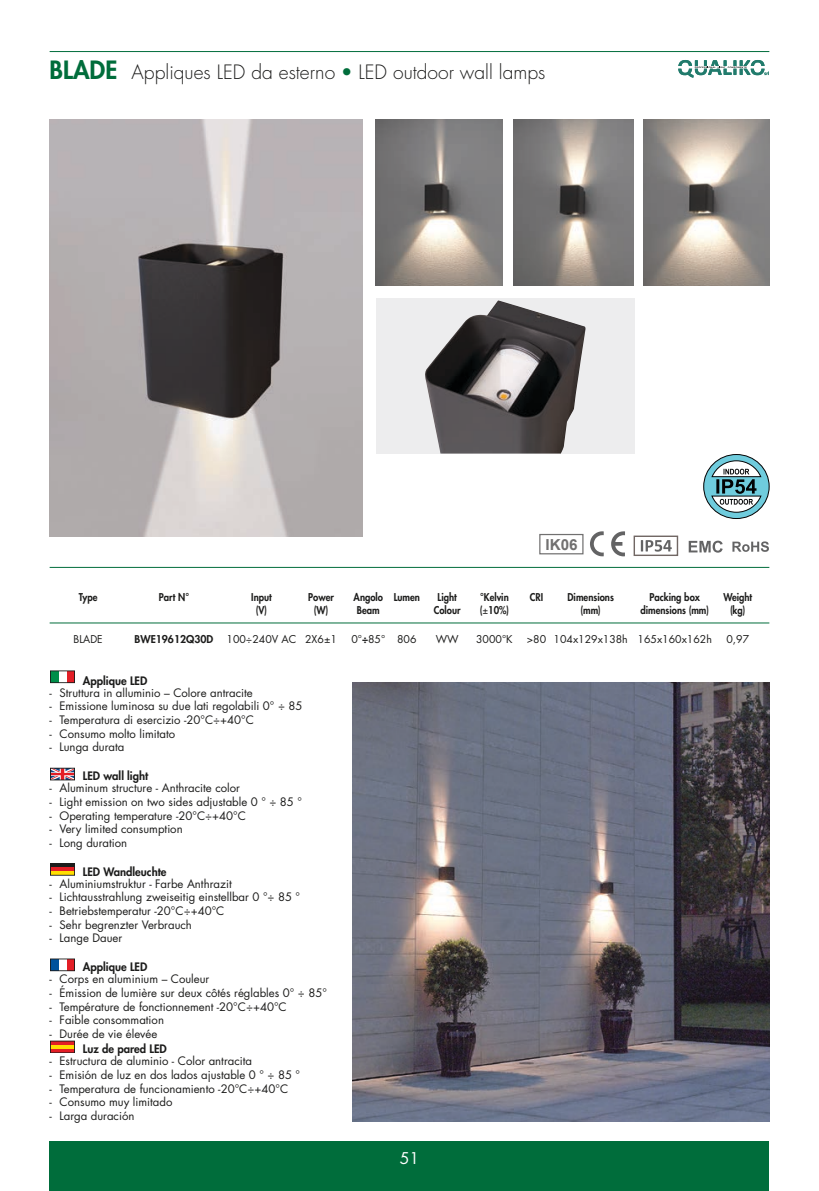
<style>
.page{position:relative;width:819px;height:1191px;background:#fff}
.page>*{position:absolute;margin:0;border:0;box-sizing:border-box;transform-origin:0 0}
.t1{font:300 19.25px "Futura";color:#1c1c1b}
.t2{font:15.75px "Futura";color:#fff}
.t3{font:700 15.22px "Arial";color:#717070}
.t4{font:11.38px "Futura";color:#1c1c1b}
.t5{font:800 11.38px "Futura";color:#1c1c1b}
.t6{font:800 10.5px "Futura";color:#1c1c1b;scale:.9 1}
.t7{font:10.5px "Futura";color:#1c1c1b}
.t8{font:800 10.5px "Futura";color:#1c1c1b}
.s1{font-weight:800;font-size:24.5px;color:#006d3b}
.s2{font-weight:400;color:#006d3b}
.s3{font-weight:400}
.s4{font-weight:800}
</style>
<div class="page">
<svg style="left:678px;top:60px;width:91px;height:18px"></svg>
<div style="left:50px;top:1141px;width:719px;height:50px;background:#006d3b"></div>
<hr style="left:50px;top:51px;width:719px;height:1px;background:#006d3b">
<svg style="left:590px;top:531px;width:13px;height:25px"></svg>
<svg style="left:611px;top:531px;width:14px;height:25px"></svg>
<svg style="left:688px;top:540px;width:34px;height:12px"></svg>
<svg style="left:732px;top:541px;width:37px;height:11px"></svg>
<svg style="left:703px;top:454px;width:66px;height:65px"></svg>
<div style="left:633px;top:535px;width:45px;height:21px;border:1px solid #716764"></div>
<svg style="left:640px;top:540px;width:31px;height:11px"></svg>
<div style="left:539px;top:534px;width:44px;height:20px;border:1px solid #717070"></div>
<div style="left:376px;top:298px;width:258px;height:155px;background:#ededee"></div>
<img style="left:425px;top:300px;width:160px;height:153px">
<hr style="left:50px;top:567px;width:719px;height:1px;background:#006d3b">
<hr style="left:50px;top:622px;width:719px;height:1px;background:#006d3b">
<img style="left:50px;top:119px;width:313px;height:418px">
<svg style="left:50px;top:671px;width:25px;height:13px"></svg>
<svg style="left:50px;top:767px;width:25px;height:13px"></svg>
<svg style="left:50px;top:863px;width:25px;height:13px"></svg>
<svg style="left:50px;top:958px;width:25px;height:12px"></svg>
<hr style="left:50px;top:1041px;width:25px;height:4px;background:#e31e26">
<hr style="left:50px;top:1049px;width:25px;height:3px;background:#e31e26">
<hr style="left:50px;top:1045px;width:25px;height:4px;background:#ffde00">
<div style="left:50px;top:1041px;width:25px;height:11px;border:1px solid #1c1c1b"></div>
<img style="left:375px;top:119px;width:127px;height:166px">
<img style="left:513px;top:119px;width:120px;height:166px">
<img style="left:643px;top:119px;width:126px;height:167px">
<img style="left:352px;top:682px;width:417px;height:439px">
<h1 class="t1" style="left:50px;top:60px;width:497px"><span class="s1">BLADE</span> Appliques LED da esterno <span class="s2">•</span> LED outdoor wall lamps</h1>
<h3 class="t3" style="left:545px;top:534px;width:34px">IK06</h3>
<p class="t6" style="left:79px;top:590px;width:22px">Type</p>
<p class="t6" style="left:159px;top:590px;width:35px">Part N°</p>
<p class="t6" style="left:251px;top:590px;width:24px">Input</p>
<p class="t6" style="left:308px;top:590px;width:30px">Power</p>
<p class="t6" style="left:353px;top:590px;width:75px">Angolo Lumen</p>
<p class="t6" style="left:437px;top:590px;width:23px">Light</p>
<p class="t6" style="left:480px;top:590px;width:33px">°Kelvin</p>
<p class="t6" style="left:529px;top:590px;width:16px">CRI</p>
<p class="t6" style="left:567px;top:590px;width:53px">Dimensions</p>
<p class="t6" style="left:649px;top:590px;width:58px">Packing box</p>
<p class="t6" style="left:723px;top:590px;width:33px">Weight</p>
<p class="t6" style="left:256px;top:603px;width:14px">(V)</p>
<p class="t6" style="left:314px;top:603px;width:17px">(W)</p>
<p class="t6" style="left:357px;top:603px;width:27px">Beam</p>
<p class="t6" style="left:433px;top:603px;width:31px">Colour</p>
<p class="t6" style="left:480px;top:603px;width:34px">(<span class="s3">±</span>10%)</p>
<p class="t6" style="left:580px;top:603px;width:24px">(mm)</p>
<p class="t6" style="left:640px;top:603px;width:78px">dimensions (mm)</p>
<p class="t6" style="left:730px;top:603px;width:19px">(kg)</p>
<p class="t7" style="left:74px;top:631px;width:31px">BLADE</p>
<p class="t8" style="left:135px;top:632px;width:80px">BWE19612Q30D</p>
<p class="t7" style="left:226px;top:631px;width:112px">100÷240V AC 2X6±1</p>
<p class="t7" style="left:351px;top:631px;width:67px">0°<span class="s4">÷</span>85° 806</p>
<p class="t7" style="left:435px;top:631px;width:24px">WW</p>
<p class="t7" style="left:476px;top:631px;width:38px">3000°K</p>
<p class="t7" style="left:526px;top:631px;width:187px">&gt;80 104x129x138h 165x160x162h</p>
<p class="t7" style="left:726px;top:631px;width:24px">0,97</p>
<p class="t5" style="left:83px;top:673px;width:66px">Applique LED</p>
<p class="t4" style="left:50px;top:684px;width:205px">- Struttura in alluminio – Colore antracite</p>
<p class="t4" style="left:50px;top:698px;width:254px">- Emissione luminosa su due lati regolabili 0° ÷ 85</p>
<p class="t4" style="left:50px;top:712px;width:206px">- Temperatura di esercizio -20°C÷+40°C</p>
<p class="t4" style="left:50px;top:725px;width:127px">- Consumo molto limitato</p>
<p class="t4" style="left:50px;top:739px;width:76px">- Lunga durata</p>
<p class="t5" style="left:83px;top:768px;width:67px">LED wall light</p>
<p class="t4" style="left:50px;top:780px;width:192px">- Aluminum structure - Anthracite color</p>
<p class="t4" style="left:50px;top:794px;width:254px">- Light emission on two sides adjustable 0 ° ÷ 85 °</p>
<p class="t4" style="left:50px;top:807px;width:198px">- Operating temperature -20°C÷+40°C</p>
<p class="t4" style="left:50px;top:821px;width:135px">- Very limited consumption</p>
<p class="t4" style="left:50px;top:835px;width:79px">- Long duration</p>
<p class="t5" style="left:83px;top:864px;width:85px">LED Wandleuchte</p>
<p class="t4" style="left:50px;top:875px;width:183px">- Aluminiumstruktur - Farbe Anthrazit</p>
<p class="t4" style="left:50px;top:889px;width:252px">- Lichtausstrahlung zweiseitig einstellbar 0 °÷ 85 °</p>
<p class="t4" style="left:50px;top:903px;width:176px">- Betriebstemperatur -20°C÷+40°C</p>
<p class="t4" style="left:50px;top:916px;width:144px">- Sehr begrenzter Verbrauch</p>
<p class="t4" style="left:50px;top:930px;width:74px">- Lange Dauer</p>
<p class="t5" style="left:83px;top:959px;width:66px">Applique LED</p>
<p class="t4" style="left:50px;top:971px;width:161px">- Corps en aluminium – Couleur</p>
<p class="t4" style="left:50px;top:985px;width:279px">- Émission de lumière sur deux côtés réglables 0° ÷ 85°</p>
<p class="t4" style="left:50px;top:998px;width:238px">- Température de fonctionnement -20°C÷+40°C</p>
<p class="t4" style="left:50px;top:1012px;width:116px">- Faible consommation</p>
<p class="t4" style="left:50px;top:1026px;width:109px">- Durée de vie élevée</p>
<p class="t5" style="left:83px;top:1041px;width:85px">Luz de pared LED</p>
<p class="t4" style="left:50px;top:1053px;width:204px">- Estructura de aluminio - Color antracita</p>
<p class="t4" style="left:50px;top:1067px;width:252px">- Emisión de luz en dos lados ajustable 0 ° ÷ 85 °</p>
<p class="t4" style="left:50px;top:1080px;width:240px">- Temperatura de funcionamiento -20°C÷+40°C</p>
<p class="t4" style="left:50px;top:1094px;width:124px">- Consumo muy limitado</p>
<p class="t4" style="left:50px;top:1108px;width:86px">- Larga duración</p>
<h2 class="t2" style="left:400px;top:1147px;width:21px">51</h2>
</div>
